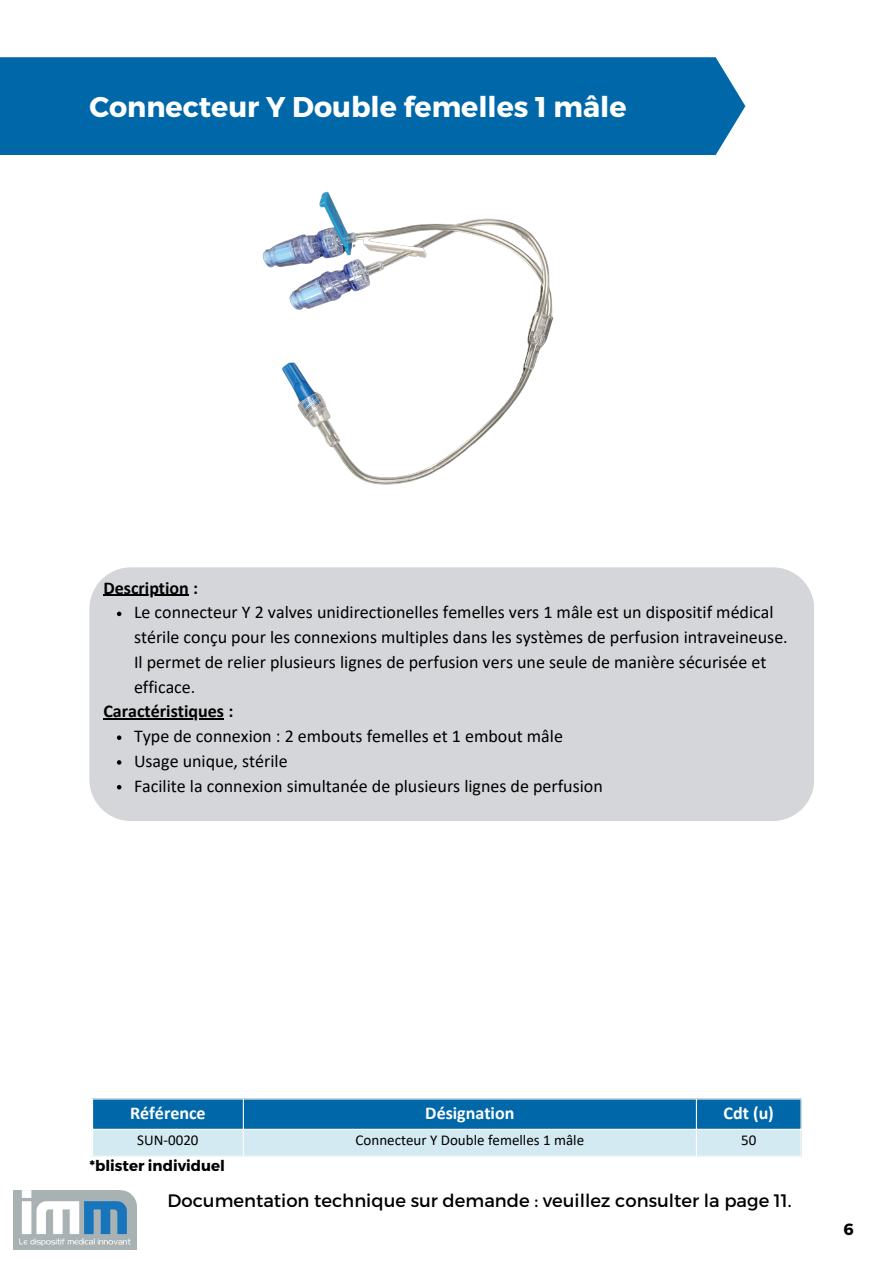
<style>
.page{position:relative;width:894px;height:1264px;background:#fff}
.page>*{position:absolute;margin:0;border:0;box-sizing:border-box;transform-origin:0 0}
.t1{font:700 28.5px "Montserrat";color:#fff}
.t2{font:18px/24.8px "Calibri";color:#000}
.t3{font:18px "Montserrat";color:#000}
.t4{font:700 18px "Calibri";color:#000}
.t5{font:700 18px "Calibri";color:#fff}
.t6{font:700 16.2px "Montserrat";color:#000}
.t7{font:15px "Calibri";color:#000}
.t8{font:700 15px "Montserrat";color:#000}
</style>
<div class="page">
<div style="left:89px;top:567px;width:724px;height:254px;background:#d4d6d9"></div>
<div style="left:0;top:57px;width:745px;height:98px;background:#0068a9"></div>
<img style="left:263px;top:191px;width:291px;height:294px">
<hr style="left:103px;top:594px;width:86px;height:2px;background:#000">
<svg style="left:117px;top:611px;width:4px;height:5px"></svg>
<hr style="left:103px;top:718px;width:121px;height:1px;background:#000">
<svg style="left:117px;top:735px;width:4px;height:5px"></svg>
<svg style="left:117px;top:760px;width:4px;height:4px"></svg>
<svg style="left:117px;top:785px;width:4px;height:4px"></svg>
<img style="left:13px;top:1190px;width:124px;height:59px">
<svg style="left:93px;top:1099px;width:707px;height:56px;background:#66a7cc"></svg>
<hr style="left:243px;top:1099px;width:1px;height:56px;background:#fff">
<hr style="left:695px;top:1099px;width:1px;height:56px;background:#fff">
<hr style="left:92px;top:1128px;width:709px;height:1px;background:#fff">
<p class="t1" style="left:89px;top:88px;width:538px">Connecteur Y Double femelles 1 mâle</p>
<h1 class="t4" style="left:103px;top:580px;width:96px">Description :</h1>
<p class="t2" style="left:134px;top:601px;width:655px">Le connecteur Y 2 valves unidirectionelles femelles vers 1 mâle est un dispositif médical stérile conçu pour les connexions multiples dans les systèmes de perfusion intraveineuse.<br>Il permet de relier plusieurs lignes de perfusion vers une seule de manière sécurisée et efficace.</p>
<h2 class="t4" style="left:103px;top:704px;width:131px">Caractéristiques :</h2>
<p class="t2" style="left:134px;top:725px;width:430px">Type de connexion : 2 embouts femelles et 1 embout mâle</p>
<h2 class="t2" style="left:134px;top:750px;width:155px">Usage unique, stérile</h2>
<p class="t2" style="left:134px;top:774px;width:470px">Facilite la connexion simultanée de plusieurs lignes de perfusion</p>
<p class="t5" style="left:130px;top:1105px;width:77px">Référence</p>
<p class="t5" style="left:425px;top:1105px;width:90px">Désignation</p>
<p class="t5" style="left:723px;top:1105px;width:52px">Cdt (u)</p>
<p class="t7" style="left:137px;top:1133px;width:63px">SUN-0020</p>
<p class="t7" style="left:355px;top:1133px;width:230px">Connecteur Y Double femelles 1 mâle</p>
<p class="t7" style="left:741px;top:1133px;width:17px">50</p>
<p class="t8" style="left:89px;top:1155px;width:137px">*blister individuel</p>
<p class="t3" style="left:167px;top:1188px;width:625px">Documentation technique sur demande : veuillez consulter la page 11.</p>
<p class="t6" style="left:843px;top:1218px;width:12px">6</p>
</div>
